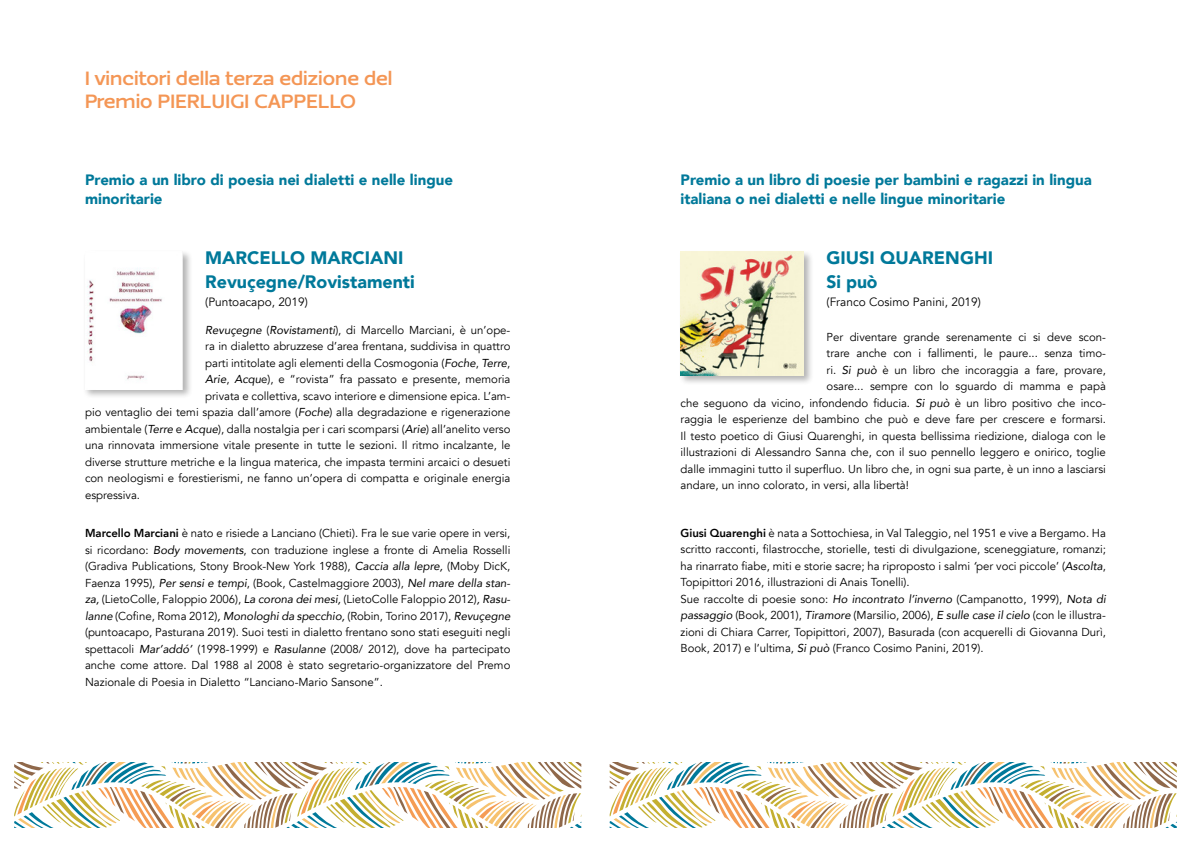
<style>
.page{position:relative;width:1191px;height:842px;background:#fff}
.page>*{position:absolute;margin:0;border:0;box-sizing:border-box;transform-origin:0 0}
.t1{font:700 20px/23px "Ezzo";color:#f49655}
.t2{font:900 18px/24px "Avenir";color:#00799a}
.t3{font:900 15px/19px "Avenir";color:#00799a}
.t4{font:12px "Avenir";color:#000}
.t5{font:11.5px/16.5px "Avenir";color:#000;text-align:justify}
.s1{font-style:italic}
.s2{font-weight:800}
</style>
<div class="page">
<svg style="left:609px;top:763px;width:567px;height:65px"></svg>
<svg style="left:14px;top:763px;width:567px;height:65px"></svg>
<div style="left:83px;top:249px;width:110px;height:150px;background:#000;opacity:.3"></div>
<img style="left:85px;top:251px;width:97px;height:138px">
<div style="left:678px;top:250px;width:136px;height:135px;background:#000;opacity:.3"></div>
<img style="left:680px;top:252px;width:124px;height:123px">
<h1 class="t1" style="left:85px;top:67px;width:309px">I vincitori della terza edizione del<br>Premio PIERLUIGI CAPPELLO</h1>
<h3 class="t3" style="left:85px;top:170px;width:369px">Premio a un libro di poesia nei dialetti e nelle lingue minoritarie</h3>
<h2 class="t2" style="left:205px;top:245px;width:211px">MARCELLO MARCIANI<br>Revuçegne/Rovistamenti</h2>
<p class="t4" style="left:205px;top:295px;width:104px">(Puntoacapo, 2019)</p>
<p class="t5" style="left:205px;top:322px;width:307px"><span class="s1">Revuçegne</span> (<span class="s1">Rovistamenti</span>), di Marcello Marciani, è un’ope-</p>
<p class="t5" style="left:205px;top:338px;width:307px">ra in dialetto abruzzese d’area frentana, suddivisa in quattro</p>
<p class="t5" style="left:205px;top:355px;width:307px">parti intitolate agli elementi della Cosmogonia (<span class="s1">Foche</span>, <span class="s1">Terre</span>,</p>
<p class="t5" style="left:205px;top:371px;width:307px"><span class="s1">Arie</span>, <span class="s1">Acqu</span>e), e “rovista” fra passato e presente, memoria</p>
<p class="t5" style="left:205px;top:388px;width:307px">privata e collettiva, scavo interiore e dimensione epica. L’am-</p>
<p class="t5" style="left:85px;top:404px;width:427px">pio ventaglio dei temi spazia dall’amore (<span class="s1">Foche</span>) alla degradazione e rigenerazione</p>
<p class="t5" style="left:85px;top:421px;width:427px">ambientale (<span class="s1">Terre</span> e <span class="s1">Acque</span>), dalla nostalgia per i cari scomparsi (<span class="s1">Arie</span>) all’anelito verso</p>
<p class="t5" style="left:85px;top:437px;width:427px">una rinnovata immersione vitale presente in tutte le sezioni. Il ritmo incalzante, le</p>
<p class="t5" style="left:85px;top:454px;width:427px">diverse strutture metriche e la lingua materica, che impasta termini arcaici o desueti</p>
<p class="t5" style="left:85px;top:470px;width:427px">con neologismi e forestierismi, ne fanno un’opera di compatta e originale energia</p>
<p class="t5" style="left:85px;top:487px;width:57px">espressiva.</p>
<p class="t5" style="left:85px;top:525px;width:427px"><span class="s2">Marcello Marciani</span> è nato e risiede a Lanciano (Chieti). Fra le sue varie opere in versi, si ricordano: <span class="s1">Body movements</span>, con traduzione inglese a fronte di Amelia Rosselli (Gradiva Publications, Stony Brook-New York 1988), <span class="s1">Caccia alla lepre,</span> (Moby DicK, Faenza 1995), <span class="s1">Per sensi e tempi</span>, (Book, Castelmaggiore 2003), <span class="s1">Nel mare della stan&shy;za,</span> (LietoColle, Faloppio 2006), <span class="s1">La corona dei mesi,</span> (LietoColle Faloppio 2012)<span class="s1">, Rasu&shy;lanne</span> (Cofine, Roma 2012)<span class="s1">, Monologhi da specchio,</span> (Robin, Torino 2017), <span class="s1">Revuçegne </span>(puntoacapo, Pasturana 2019). Suoi testi in dialetto frentano sono stati eseguiti negli spettacoli <span class="s1">Mar’addó’</span> (1998-1999) e <span class="s1">Rasulanne</span> (2008/ 2012), dove ha partecipato anche come attore. Dal 1988 al 2008 è stato segretario-organizzatore del Premo Nazionale di Poesia in Dialetto “Lanciano-Mario Sansone”.</p>
<h3 class="t3" style="left:680px;top:170px;width:413px">Premio a un libro di poesie per bambini e ragazzi in lingua italiana o nei dialetti e nelle lingue minoritarie</h3>
<h2 class="t2" style="left:826px;top:245px;width:168px">GIUSI QUARENGHI<br>Si può</h2>
<p class="t4" style="left:826px;top:295px;width:156px">(Franco Cosimo Panini, 2019)</p>
<p class="t5" style="left:826px;top:329px;width:281px">Per diventare grande serenamente ci si deve scon-</p>
<p class="t5" style="left:826px;top:345px;width:281px">trare anche con i fallimenti, le paure... senza timo-</p>
<p class="t5" style="left:826px;top:362px;width:281px">ri. <span class="s1">Si può</span> è un libro che incoraggia a fare, provare,</p>
<p class="t5" style="left:826px;top:378px;width:281px">osare... sempre con lo sguardo di mamma e papà</p>
<p class="t5" style="left:680px;top:395px;width:427px">che seguono da vicino, infondendo fiducia. <span class="s1">Si può</span> è un libro positivo che inco-</p>
<p class="t5" style="left:680px;top:411px;width:427px">raggia le esperienze del bambino che può e deve fare per crescere e formarsi.</p>
<p class="t5" style="left:680px;top:428px;width:427px">Il testo poetico di Giusi Quarenghi, in questa bellissima riedizione, dialoga con le</p>
<p class="t5" style="left:680px;top:444px;width:427px">illustrazioni di Alessandro Sanna che, con il suo pennello leggero e onirico, toglie</p>
<p class="t5" style="left:680px;top:461px;width:427px">dalle immagini tutto il superfluo. Un libro che, in ogni sua parte, è un inno a lasciarsi</p>
<p class="t5" style="left:680px;top:477px;width:230px">andare, un inno colorato, in versi, alla libertà!</p>
<p class="t5" style="left:680px;top:525px;width:427px;text-align:left"><span class="s2">Giusi Quarenghi</span> è nata a Sottochiesa, in Val Taleggio, nel 1951 e vive a Bergamo. Ha scritto racconti, filastrocche, storielle, testi di divulgazione, sceneggiature, romanzi; ha rinarrato fiabe, miti e storie sacre; ha riproposto i salmi <span class="s1">‘</span>per voci piccole’ (<span class="s1">Ascolta</span>, Topipittori 2016, illustrazioni di Anais Tonelli).<br>Sue raccolte di poesie sono: <span class="s1">Ho incontrato l’inverno</span> (Campanotto, 1999), <span class="s1">Nota di passaggio</span> (Book, 2001), <span class="s1">Tiramore</span> (Marsilio, 2006), <span class="s1">E sulle case il cielo</span> (con le illustra&shy;zioni di Chiara Carrer, Topipittori, 2007), Basurada (con acquerelli di Giovanna Durì, Book, 2017) e l’ultima, <span class="s1">Si può</span> (Franco Cosimo Panini, 2019).</p>
</div>
